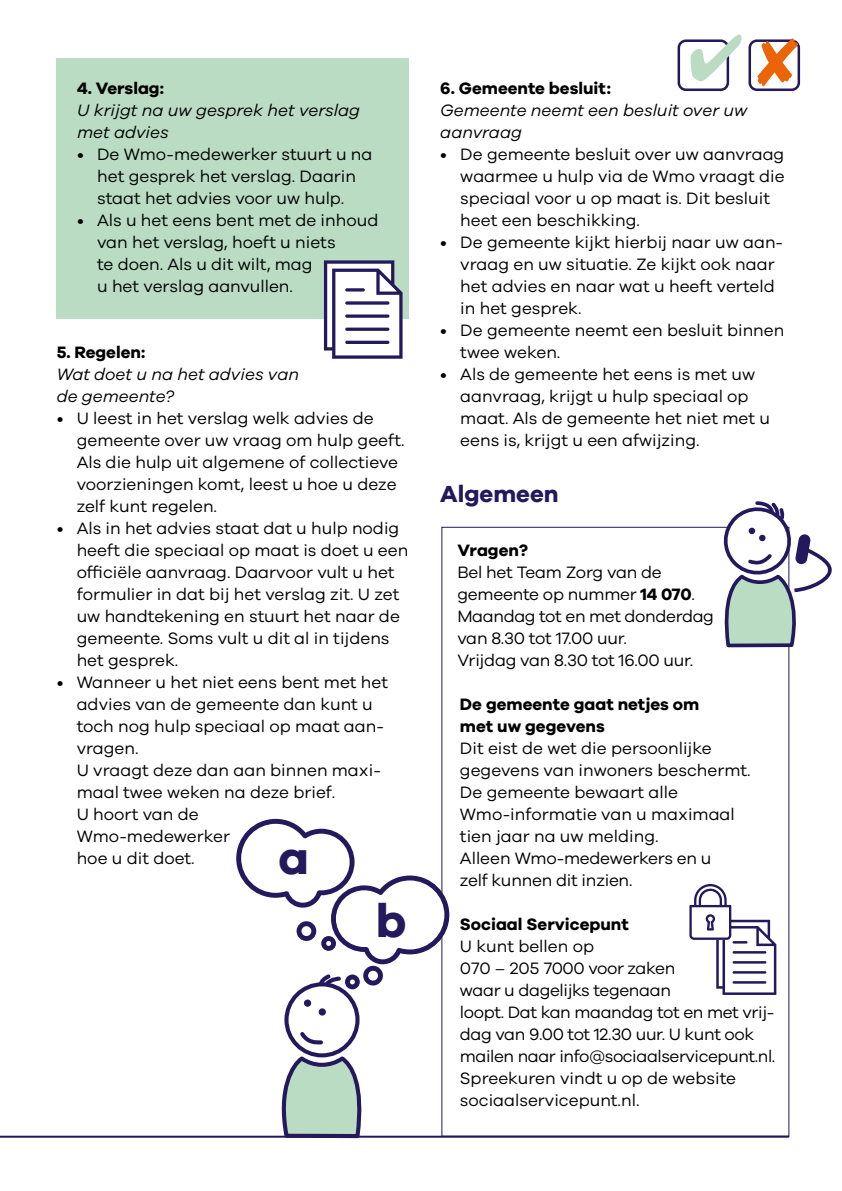
<style>
.page{position:relative;width:842px;height:1191px;background:#fff}
.page>*{position:absolute;margin:0;border:0;box-sizing:border-box;transform-origin:0 0}
.t1{font:700 47.4px "Galano Grotesque";color:#24195d}
.t2{font:700 24px "Galano Grotesque";color:#24195d}
.t3{font:17px/22px "Galano Grotesque";color:#000}
.t4{font:17px/22px "Galano Grotesque";letter-spacing:-.02em;color:#000}
.t5{font:italic 17px/22px "Galano Grotesque";color:#000}
.t6{font:700 17px/22px "Galano Grotesque";color:#000}
.s1{font-weight:700}
</style>
<div class="page">
<div style="left:57px;top:59px;width:352px;height:260px;background:#b9dcc3"></div>
<svg style="left:722px;top:501px;width:110px;height:148px"></svg>
<div style="left:677px;top:39px;width:52px;height:52px;border:3px solid #24195d;border-radius:7px"></div>
<div style="left:748px;top:39px;width:52px;height:52px;border:3px solid #24195d;border-radius:7px"></div>
<hr style="left:0;top:1135px;width:788px;height:2px;background:#24195d">
<svg style="left:689px;top:884px;width:87px;height:111px"></svg>
<svg style="left:324px;top:260px;width:79px;height:99px"></svg>
<div style="left:284px;top:982px;width:75px;height:75px;border:4px solid #24195d;border-radius:50%"></div>
<svg style="left:278px;top:1053px;width:86px;height:86px"></svg>
<div style="left:319px;top:1008px;width:7px;height:7px;background:#24195d;border-radius:50%"></div>
<div style="left:304px;top:999px;width:7px;height:7px;background:#24195d;border-radius:50%"></div>
<svg style="left:297px;top:1032px;width:26px;height:14px"></svg>
<svg style="left:236px;top:819px;width:214px;height:170px"></svg>
<svg style="left:691px;top:39px;width:39px;height:42px"></svg>
<svg style="left:757px;top:39px;width:41px;height:47px"></svg>
<p class="t6" style="left:77px;top:77px;width:88px">4. Verslag:</p>
<p class="t5" style="left:77px;top:99px;width:284px">U krijgt na uw gesprek het verslag met advies</p>
<p class="t3" style="left:77px;top:143px;width:297px;text-align:center">• De Wmo-medewerker stuurt u na het gesprek het verslag. Daarin staat het advies voor uw hulp.</p>
<p class="t3" style="left:97px;top:209px;width:283px;text-indent:-20px">• Als u het eens bent met de inhoud van het verslag, hoeft u niets<br>te doen. Als u dit wilt, mag<br>u het verslag aanvullen.</p>
<p class="t6" style="left:57px;top:341px;width:90px">5. Regelen:</p>
<p class="t5" style="left:57px;top:363px;width:244px">Wat doet u na het advies van de gemeente?</p>
<p class="t3" style="left:77px;top:407px;width:330px;text-indent:-20px">• U leest in het verslag welk advies de gemeente over uw vraag om hulp geeft.<br>Als die hulp uit algemene of collectieve voorzieningen komt, leest u hoe u deze zelf kunt regelen.</p>
<p class="t3" style="left:77px;top:517px;width:333px;text-indent:-20px">• Als in het advies staat dat u hulp nodig heeft die speciaal op maat is doet u een officiële aanvraag. Daarvoor vult u het formulier in dat bij het verslag zit. U zet uw handtekening en stuurt het naar de gemeente. Soms vult u dit al in tijdens het gesprek.</p>
<p class="t3" style="left:77px;top:671px;width:313px;text-indent:-20px">• Wanneer u het niet eens bent met het advies van de gemeente dan kunt u toch nog hulp speciaal op maat aan&shy;vragen.<br>U vraagt deze dan aan binnen maxi&shy;maal twee weken na deze brief.<br>U hoort van de<br>Wmo-medewerker<br>hoe u dit doet.</p>
<h1 class="t1" style="left:278px;top:829px;width:32px">a</h1>
<h1 class="t1" style="left:376px;top:891px;width:32px">b</h1>
<p class="t6" style="left:440px;top:77px;width:172px">6. Gemeente besluit:</p>
<p class="t5" style="left:440px;top:99px;width:309px">Gemeente neemt een besluit over uw aanvraag</p>
<p class="t3" style="left:460px;top:143px;width:326px;text-indent:-20px">• De gemeente besluit over uw aanvraag waarmee u hulp via de Wmo vraagt die speciaal voor u op maat is. Dit besluit heet een beschikking.</p>
<p class="t3" style="left:460px;top:231px;width:324px;text-indent:-20px">• De gemeente kijkt hierbij naar uw aan&shy;vraag en uw situatie. Ze kijkt ook naar het advies en naar wat u heeft verteld in het gesprek.</p>
<p class="t3" style="left:460px;top:319px;width:326px;text-indent:-20px">• De gemeente neemt een besluit binnen twee weken.</p>
<p class="t3" style="left:460px;top:363px;width:311px;text-indent:-20px">• Als de gemeente het eens is met uw aanvraag, krijgt u hulp speciaal op maat. Als de gemeente het niet met u eens is, krijgt u een afwijzing.</p>
<p class="t2" style="left:440px;top:479px;width:120px">Algemeen</p>
<p class="t6" style="left:457px;top:539px;width:72px">Vragen?</p>
<p class="t3" style="left:457px;top:561px;width:239px">Bel het Team Zorg van de gemeente op nummer <span class="s1">14 070</span>.</p>
<p class="t4" style="left:457px;top:605px;width:258px">Maandag tot en met donderdag van 8.30 tot 17.00 uur.<br>Vrijdag van 8.30 tot 16.00 uur.</p>
<p class="t6" style="left:460px;top:693px;width:241px">De gemeente gaat netjes om met uw gegevens</p>
<p class="t3" style="left:460px;top:737px;width:292px">Dit eist de wet die persoonlijke gegevens van inwoners beschermt.<br>De gemeente bewaart alle<br>Wmo-informatie van u maximaal tien jaar na uw melding.<br>Alleen Wmo-medewerkers en u<br>zelf kunnen dit inzien.</p>
<p class="t6" style="left:460px;top:913px;width:170px">Sociaal Servicepunt</p>
<p class="t4" style="left:460px;top:935px;width:317px">U kunt bellen op<br>070 – 205 7000 voor zaken<br>waar u dagelijks tegenaan<br>loopt. Dat kan maandag tot en met vrij&shy;dag van 9.00 tot 12.30 uur. U kunt ook mailen naar info@sociaalservicepunt.nl.<br>Spreekuren vindt u op de website sociaalservicepunt.nl.</p>
</div>
